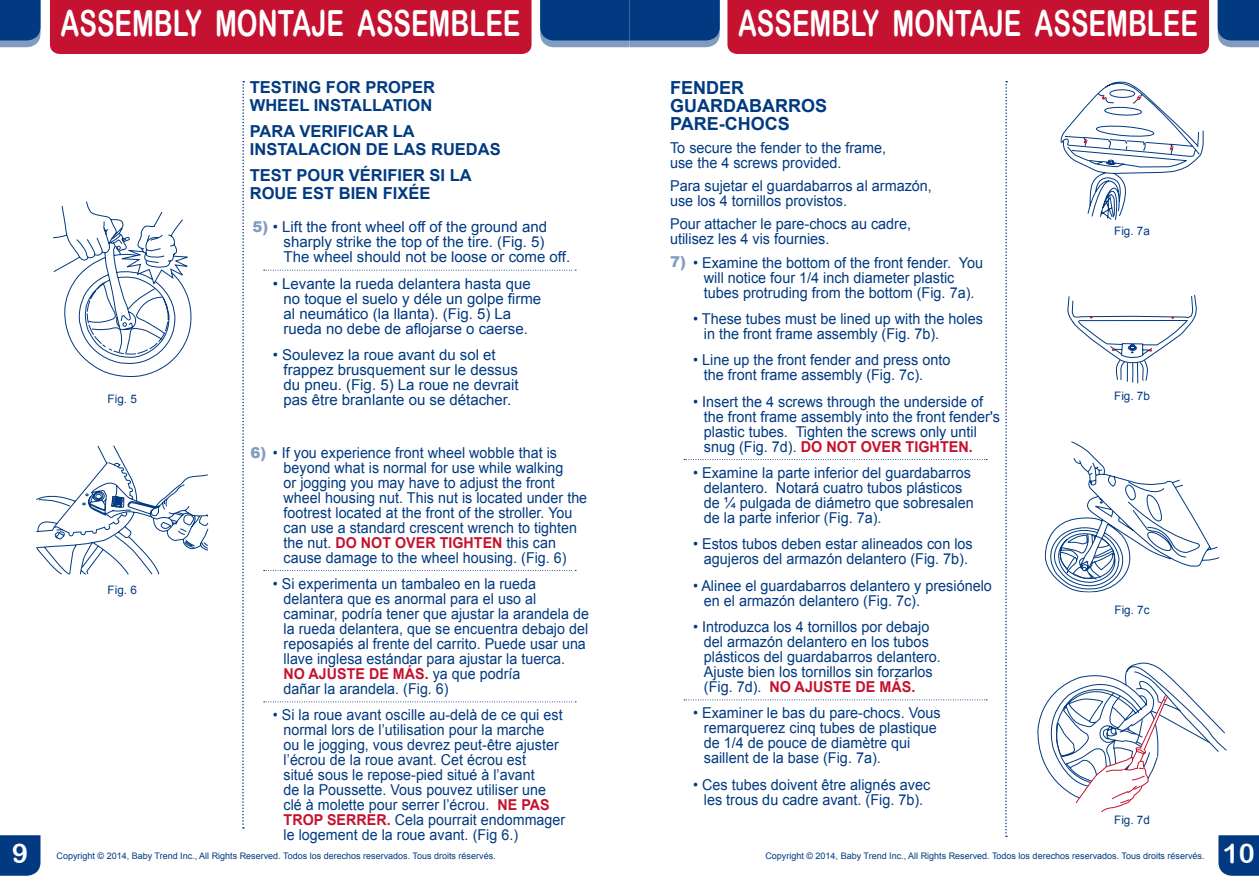
<style>
.page{position:relative;width:1259px;height:893px;background:#fff}
.page>*{position:absolute;margin:0;border:0;box-sizing:border-box;transform-origin:0 0}
.t1{font:36px "Arial Rounded MT Bold";color:#fff;scale:.73 1}
.t2{font:27px "Arial Rounded MT Bold";color:#fff}
.t3{font:700 18px/18px "Arial";color:#013a81}
.t4{font:700 16.5px/18px "Arial";color:#013a81}
.t5{font:15px/15px "Arial";color:#013a81;scale:.96 1}
.t6{font:15px/15px "Arial";color:#013a81;scale:.95 1}
.t7{font:15px/15px "Arial";color:#013a81}
.t8{font:900 15px "Arial";color:#809dc0}
.t9{font:11.7px "Arial";color:#013a81}
.t10{font:9px "Arial";color:#013a81}
.s1{font-weight:900;color:#809dc0}
.s2{font-weight:700;color:#c41230}
</style>
<div class="page">
<div style="left:50px;top:0;width:481px;height:54px;background:#c41230"></div>
<svg style="left:0;top:0;width:40px;height:47px;background:#164a8b"></svg>
<div style="left:0;top:835px;width:40px;height:41px;background:#013a81"></div>
<div style="left:727px;top:0;width:482px;height:54px;background:#c41230"></div>
<svg style="left:540px;top:0;width:180px;height:47px;background:#15498a"></svg>
<svg style="left:1217px;top:0;width:42px;height:47px;background:#1a4d8d"></svg>
<svg style="left:1005px;top:81px;width:2px;height:756px"></svg>
<svg style="left:242px;top:81px;width:2px;height:748px"></svg>
<svg style="left:684px;top:459px;width:303px;height:1px"></svg>
<svg style="left:684px;top:699px;width:303px;height:1px"></svg>
<svg style="left:264px;top:270px;width:312px;height:1px"></svg>
<svg style="left:264px;top:570px;width:312px;height:1px"></svg>
<svg style="left:264px;top:701px;width:312px;height:1px"></svg>
<svg style="left:36px;top:445px;width:173px;height:130px"></svg>
<svg style="left:1060px;top:82px;width:143px;height:138px"></svg>
<svg style="left:1067px;top:294px;width:130px;height:90px"></svg>
<svg style="left:1044px;top:441px;width:175px;height:152px"></svg>
<svg style="left:1037px;top:663px;width:222px;height:213px"></svg>
<svg style="left:53px;top:201px;width:138px;height:176px"></svg>
<h1 class="t1" style="left:61px;top:2px;width:631px">ASSEMBLY MONTAJE ASSEMBLEE</h1>
<h1 class="t1" style="left:738px;top:2px;width:631px">ASSEMBLY MONTAJE ASSEMBLEE</h1>
<p class="t4" style="left:250px;top:79px;width:187px">TESTING FOR PROPER<br>WHEEL INSTALLATION</p>
<p class="t4" style="left:250px;top:123px;width:252px">PARA VERIFICAR LA<br>INSTALACION DE LAS RUEDAS</p>
<p class="t4" style="left:250px;top:167px;width:223px">TEST POUR VÉRIFIER SI LA<br>ROUE EST BIEN FIXÉE</p>
<p class="t7" style="left:284px;top:220px;width:288px;text-indent:-31px"><span class="s1">5)</span> • Lift the front wheel off of the ground and sharply strike the top of the tire. (Fig. 5)<br>The wheel should not be loose or come off.</p>
<p class="t7" style="left:284px;top:276px;width:259px;text-indent:-11px">• Levante la rueda delantera hasta que no toque el suelo y déle un golpe firme al neumático (la llanta). (Fig. 5) La rueda no debe de aflojarse o caerse.</p>
<p class="t7" style="left:284px;top:347px;width:237px;text-indent:-11px">• Soulevez la roue avant du sol et frappez brusquement sur le dessus du pneu. (Fig. 5) La roue ne devrait pas être branlante ou se détacher.</p>
<p class="t6" style="left:284px;top:445px;width:321px;text-indent:-33px"><span class="s1">6)</span> • If you experience front wheel wobble that is beyond what is normal for use while walking<br>or jogging you may have to adjust the front wheel housing nut. This nut is located under the footrest located at the front of the stroller. You can use a standard crescent wrench to tighten the nut. <span class="s2">DO NOT OVER TIGHTEN</span> this can cause damage to the wheel housing. (Fig. 6)</p>
<p class="t6" style="left:284px;top:576px;width:323px;text-indent:-11px">• Si experimenta un tambaleo en la rueda delantera que es anormal para el uso al caminar, podría tener que ajustar la arandela de la rueda delantera, que se encuentra debajo del reposapiés al frente del carrito. Puede usar una llave inglesa estándar para ajustar la tuerca.<br><span class="s2">NO AJUSTE DE MÁS.</span> ya que podría<br>dañar la arandela. (Fig. 6)</p>
<p class="t6" style="left:284px;top:708px;width:298px;text-indent:-11px">• Si la roue avant oscille au-delà de ce qui est normal lors de l’utilisation pour la marche<br>ou le jogging, vous devrez peut-être ajuster l’écrou de la roue avant. Cet écrou est<br>situé sous le repose-pied situé à l’avant<br>de la Poussette. Vous pouvez utiliser une clé à molette pour serrer l’écrou. <span class="s2">NE PAS TROP SERRER.</span> Cela pourrait endommager le logement de la roue avant. (Fig 6.)</p>
<p class="t3" style="left:670px;top:79px;width:158px">FENDER<br>GUARDABARROS<br>PARE-CHOCS</p>
<p class="t5" style="left:670px;top:141px;width:227px">To secure the fender to the frame, use the 4 screws provided.</p>
<p class="t5" style="left:670px;top:179px;width:274px">Para sujetar el guardabarros al armazón, use los 4 tornillos provistos.</p>
<p class="t5" style="left:670px;top:217px;width:252px">Pour attacher le pare-chocs au cadre, utilisez les 4 vis fournies.</p>
<p class="t5" style="left:704px;top:255px;width:292px;text-indent:-11px">• Examine the bottom of the front fender. You will notice four 1/4 inch diameter plastic tubes protruding from the bottom (Fig. 7a).</p>
<p class="t5" style="left:704px;top:311px;width:292px;text-indent:-11px">• These tubes must be lined up with the holes in the front frame assembly (Fig. 7b).</p>
<p class="t5" style="left:704px;top:353px;width:258px;text-indent:-11px">• Line up the front fender and press onto the front frame assembly (Fig. 7c).</p>
<p class="t5" style="left:704px;top:394px;width:310px;text-indent:-11px">• Insert the 4 screws through the underside of the front frame assembly into the front fender's plastic tubes. Tighten the screws only until snug (Fig. 7d). <span class="s2">DO NOT OVER TIGHTEN.</span></p>
<p class="t5" style="left:704px;top:465px;width:282px;text-indent:-11px">• Examine la parte inferior del guardabarros delantero. Notará cuatro tubos plásticos de ¼ pulgada de diámetro que sobresalen de la parte inferior (Fig. 7a).</p>
<p class="t5" style="left:693px;top:537px;width:293px;text-align:center">• Estos tubos deben estar alineados con los agujeros del armazón delantero (Fig. 7b).</p>
<p class="t5" style="left:704px;top:578px;width:301px;text-indent:-11px">• Alinee el guardabarros delantero y presiónelo en el armazón delantero (Fig. 7c).</p>
<p class="t5" style="left:704px;top:619px;width:248px;text-indent:-11px">• Introduzca los 4 tornillos por debajo del armazón delantero en los tubos plásticos del guardabarros delantero.<br>Ajuste bien los tornillos sin forzarlos (Fig. 7d). <span class="s2">NO AJUSTE DE MÁS.</span></p>
<p class="t5" style="left:704px;top:706px;width:248px;text-indent:-11px">• Examiner le bas du pare-chocs. Vous remarquerez cinq tubes de plastique de 1/4 de pouce de diamètre qui saillent de la base (Fig. 7a).</p>
<p class="t5" style="left:693px;top:777px;width:249px;text-align:center">• Ces tubes doivent être alignés avec les trous du cadre avant. (Fig. 7b).</p>
<p class="t9" style="left:1114px;top:223px;width:37px">Fig. 7a</p>
<p class="t8" style="left:670px;top:251px;width:17px">7)</p>
<p class="t9" style="left:1114px;top:388px;width:37px">Fig. 7b</p>
<p class="t9" style="left:108px;top:391px;width:31px">Fig. 5</p>
<p class="t9" style="left:108px;top:582px;width:31px">Fig. 6</p>
<p class="t9" style="left:1114px;top:602px;width:37px">Fig. 7c</p>
<p class="t9" style="left:1114px;top:812px;width:37px">Fig. 7d</p>
<h2 class="t2" style="left:12px;top:838px;width:18px">9</h2>
<p class="t10" style="left:57px;top:850px;width:441px">Copyright © 2014, Baby Trend Inc., All Rights Reserved. Todos los derechos reservados. Tous droits réservés.</p>
<p class="t10" style="left:765px;top:850px;width:441px">Copyright © 2014, Baby Trend Inc., All Rights Reserved. Todos los derechos reservados. Tous droits réservés.</p>
<h2 class="t2" style="left:1222px;top:838px;width:34px">10</h2>
</div>
